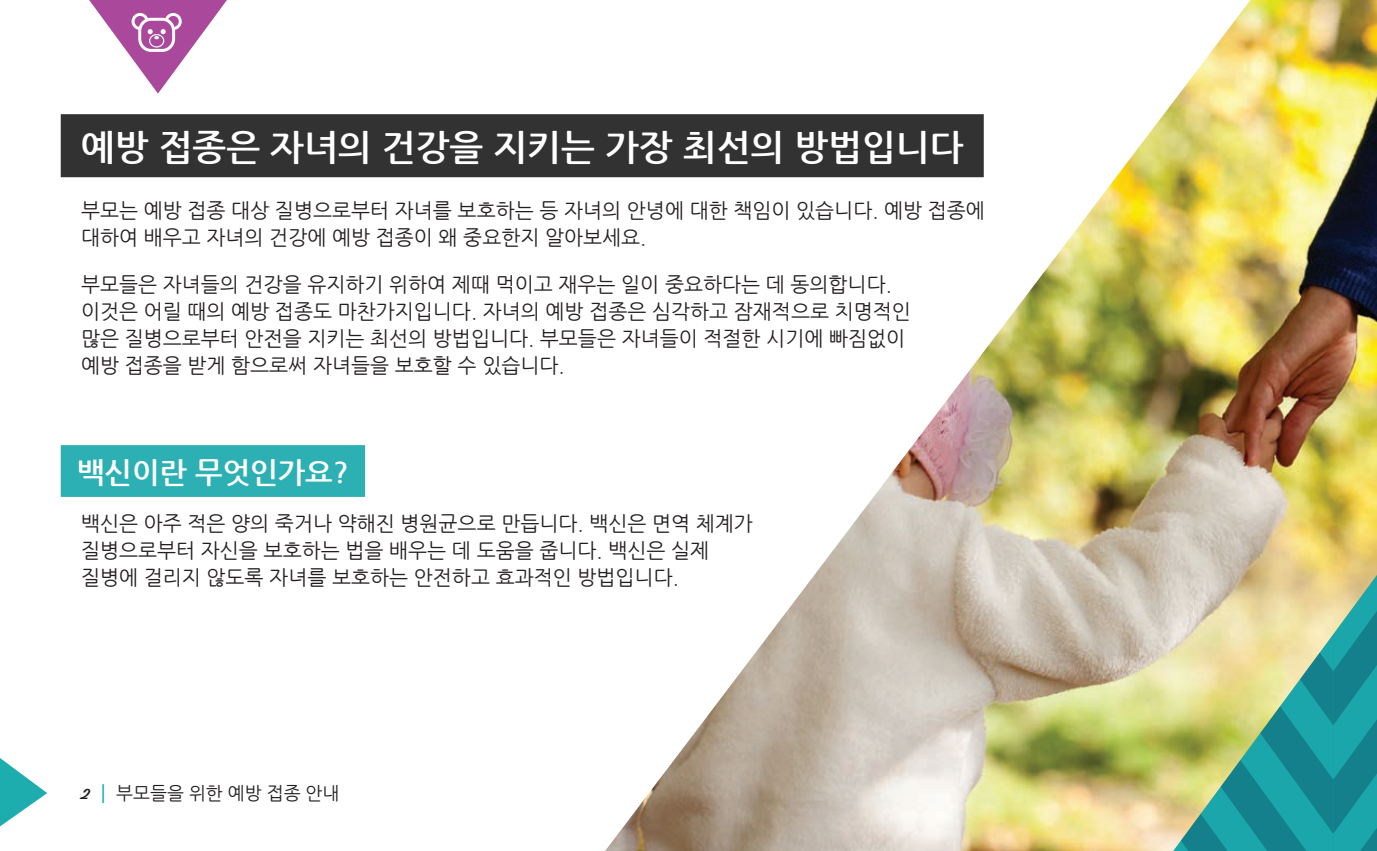
<style>
.page{position:relative;width:1377px;height:851px;background:#fff}
.page>*{position:absolute;margin:0;border:0;box-sizing:border-box;transform-origin:0 0}
.t1{font:700 36px "Nanum Gothic";color:#fff}
.t2{font:700 29.25px "Nanum Gothic";color:#fff}
.t3{font:20.25px/27px "Nanum Gothic";color:#231f20}
.t4{font:18px "Nanum Gothic";color:#231f20}
.s1{font-family:"Wisdom Script AI";font-size:20.25px}
.s2{font-family:"Archer";font-weight:600;font-size:20.25px;color:#1babaf}
</style>
<div class="page">
<img style="left:605px;top:0;width:772px;height:850px">
<div style="left:61px;top:114px;width:923px;height:63px;background:#333233"></div>
<div style="left:61px;top:445px;width:304px;height:52px;background:#2cb0b3"></div>
<img style="left:1150px;top:198px;width:227px;height:433px">
<svg style="left:1150px;top:631px;width:227px;height:219px;background:#72b294"></svg>
<svg style="left:0;top:758px;width:47px;height:69px"></svg>
<svg style="left:89px;top:0;width:138px;height:93px"></svg>
<h1 class="t1" style="left:81px;top:130px;width:884px">예방 접종은 자녀의 건강을 지키는 가장 최선의 방법입니다</h1>
<p class="t3" style="left:81px;top:197px;width:906px">부모는 예방 접종 대상 질병으로부터 자녀를 보호하는 등 자녀의 안녕에 대한 책임이 있습니다. 예방 접종에 대하여 배우고 자녀의 건강에 예방 접종이 왜 중요한지 알아보세요.</p>
<p class="t3" style="left:81px;top:271px;width:831px">부모들은 자녀들의 건강을 유지하기 위하여 제때 먹이고 재우는 일이 중요하다는 데 동의합니다. 이것은 어릴 때의 예방 접종도 마찬가지입니다. 자녀의 예방 접종은 심각하고 잠재적으로 치명적인 많은 질병으로부터 안전을 지키는 최선의 방법입니다. 부모들은 자녀들이 적절한 시기에 빠짐없이 예방 접종을 받게 함으로써 자녀들을 보호할 수 있습니다.</p>
<h2 class="t2" style="left:77px;top:458px;width:273px">백신이란 무엇인가요?</h2>
<p class="t3" style="left:81px;top:510px;width:673px">백신은 아주 적은 양의 죽거나 약해진 병원균으로 만듭니다. 백신은 면역 체계가 질병으로부터 자신을 보호하는 법을 배우는 데 도움을 줍니다. 백신은 실제 질병에 걸리지 않도록 자녀를 보호하는 안전하고 효과적인 방법입니다.</p>
<p class="t4" style="left:81px;top:784px;width:260px"><span class="s1">2</span> <span class="s2">|</span> 부모들을 위한 예방 접종 안내</p>
</div>
